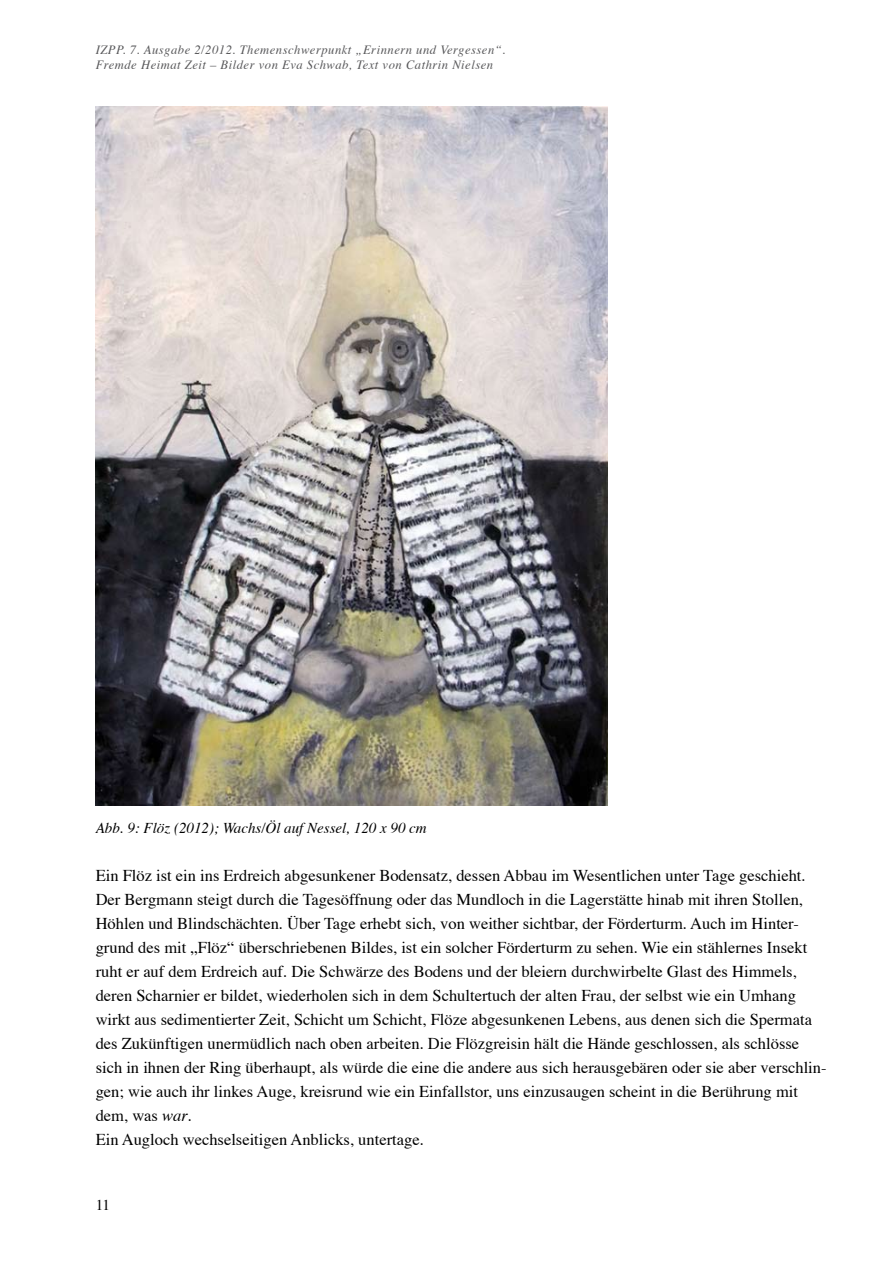
<style>
.page{position:relative;width:893px;height:1263px;background:#fff}
.page>*{position:absolute;margin:0;border:0;box-sizing:border-box;transform-origin:0 0}
.t1{font:16.5px/24px "Times";color:#000}
.t2{font:italic 15px "Times";color:#000}
.t3{font:15px "Times";color:#000}
.t4{font:italic 12.6px/15px "Times";letter-spacing:.04em;color:#58585a}
.s1{font-style:italic}
</style>
<div class="page">
<img style="left:96px;top:106px;width:512px;height:699px">
<p class="t4" style="left:96px;top:41px;width:411px">IZPP. 7. Ausgabe 2/2012. Themenschwerpunkt „Erinnern und Vergessen“.<br>Fremde Heimat Zeit – Bilder von Eva Schwab, Text von Cathrin Nielsen</p>
<p class="t2" style="left:96px;top:814px;width:333px">Abb. 9: Flöz (2012); Wachs/Öl auf Nessel, 120 x 90 cm</p>
<p class="t1" style="left:96px;top:862px;width:732px">Ein Flöz ist ein ins Erdreich abgesunkener Bodensatz, dessen Abbau im Wesentlichen unter Tage geschieht.<br>Der Bergmann steigt durch die Tagesöffnung oder das Mundloch in die Lagerstätte hinab mit ihren Stollen, Höhlen und Blindschächten. Über Tage erhebt sich, von weither sichtbar, der Förderturm. Auch im Hinter&shy;grund des mit „Flöz“ überschriebenen Bildes, ist ein solcher Förderturm zu sehen. Wie ein stählernes Insekt ruht er auf dem Erdreich auf. Die Schwärze des Bodens und der bleiern durchwirbelte Glast des Himmels, deren Scharnier er bildet, wiederholen sich in dem Schultertuch der alten Frau, der selbst wie ein Umhang wirkt aus sedimentierter Zeit, Schicht um Schicht, Flöze abgesunkenen Lebens, aus denen sich die Spermata des Zukünftigen unermüdlich nach oben arbeiten. Die Flözgreisin hält die Hände geschlossen, als schlösse sich in ihnen der Ring überhaupt, als würde die eine die andere aus sich herausgebären oder sie aber verschlin&shy;gen; wie auch ihr linkes Auge, kreisrund wie ein Einfallstor, uns einzusaugen scheint in die Berührung mit dem, was <span class="s1">war</span>.<br>Ein Augloch wechselseitigen Anblicks, untertage.</p>
<p class="t3" style="left:96px;top:1191px;width:16px">11</p>
</div>
